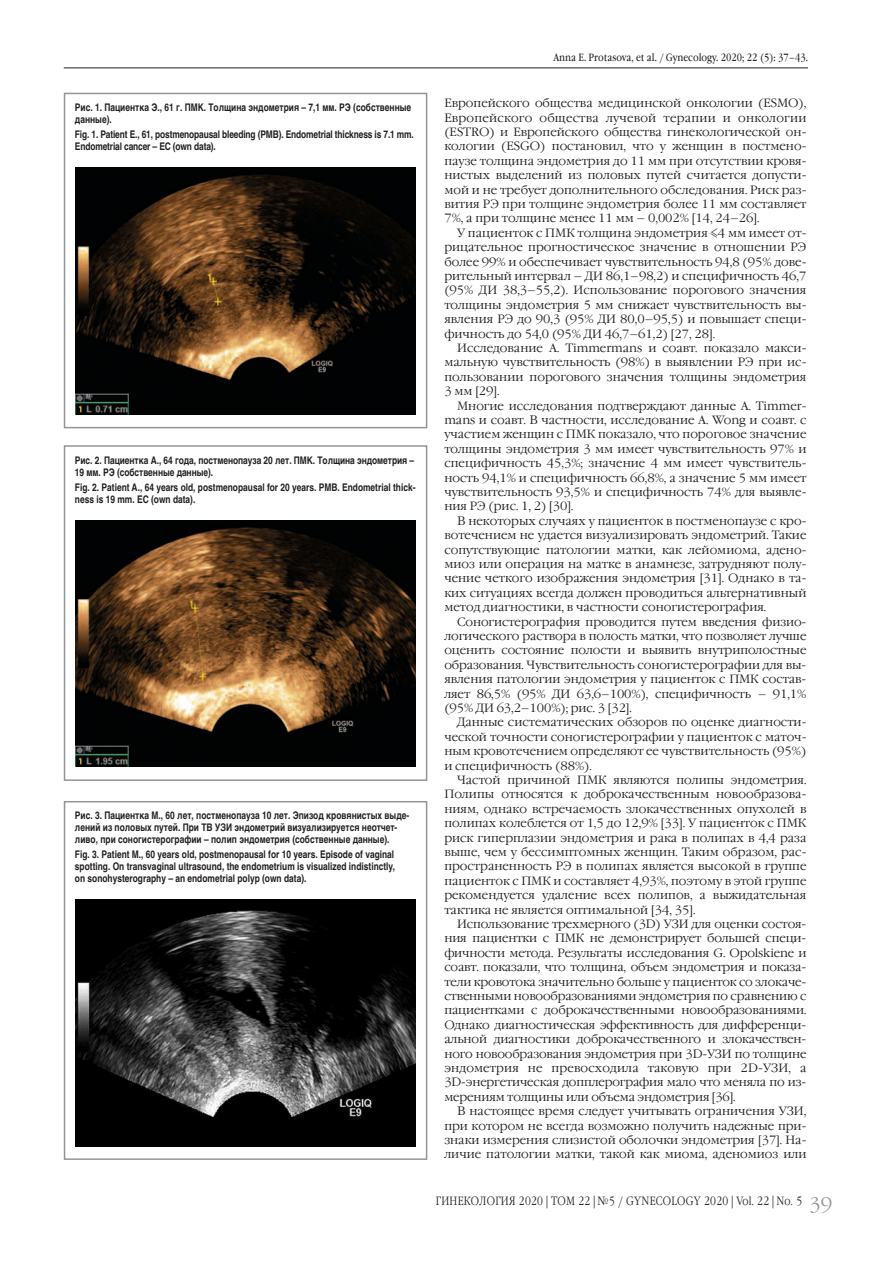
<style>
.page{position:relative;width:893px;height:1263px;background:#fff}
.page>*{position:absolute;margin:0;border:0;box-sizing:border-box;transform-origin:0 0}
.t1{font:300 12px/14.4px "Garamond C";color:#231f20;text-align:justify}
.t2{font:300 12px "Garamond Narrow C";letter-spacing:.025em;color:#231f20}
.t3{font:700 10.5px/12px "Helvetica";color:#231f20;scale:.8 1}
.t4{font:10.5px "Garamond Book Narrow C";color:#231f20}
.s1{font-size:19.5px;color:#939598}
</style>
<div class="page">
<hr style="left:64px;top:68px;width:744px;height:1px;background:#231f20">
<div style="left:64px;top:93px;width:363px;height:335px;border:2px solid #939598"></div>
<img style="left:76px;top:168px;width:340px;height:247px">
<div style="left:64px;top:445px;width:363px;height:336px;border:2px solid #939598"></div>
<img style="left:76px;top:520px;width:340px;height:247px">
<div style="left:64px;top:801px;width:363px;height:359px;border:2px solid #939598"></div>
<img style="left:76px;top:899px;width:340px;height:247px">
<p class="t3" style="left:75px;top:102px;width:422px">Рис. 1. Пациентка Э., 61 г. ПМК. Толщина эндометрия – 7,1 мм. РЭ (собственные данные).</p>
<p class="t3" style="left:75px;top:129px;width:425px">Fig. 1. Patient E., 61, postmenopausal bleeding (PMB). Endometrial thickness is 7.1 mm.<br>Endometrial cancer – EC (own data).</p>
<p class="t3" style="left:75px;top:454px;width:426px">Рис. 2. Пациентка А., 64 года, постменопауза 20 лет. ПМК. Толщина эндометрия –<br>19 мм. РЭ (собственные данные).</p>
<p class="t3" style="left:75px;top:481px;width:427px">Fig. 2. Patient A., 64 years old, postmenopausal for 20 years. PMB. Endometrial thick&shy;ness is 19 mm. EC (own data).</p>
<p class="t3" style="left:75px;top:810px;width:419px">Рис. 3. Пациентка М., 60 лет, постменопауза 10 лет. Эпизод кровянистых выде&shy;лений из половых путей. При ТВ УЗИ эндометрий визуализируется неотчет&shy;ливо, при соногистерографии – полип эндометрия (собственные данные).</p>
<p class="t3" style="left:75px;top:849px;width:402px;text-align:justify">Fig. 3. Patient M., 60 years old, postmenopausal for 10 years. Episode of vaginal spotting. On transvaginal ultrasound, the endometrium is visualized indistinctly, on sonohysterography – an endometrial polyp (own data).</p>
<p class="t4" style="left:553px;top:51px;width:256px">Anna E. Protasova, et al. / Gynecology. 2020; 22 (5): 37–43.</p>
<p class="t1" style="left:444px;top:96px;width:364px">Европейского общества медицинской онкологии (ESMO), Европейского общества лучевой терапии и онкологии (ESTRO) и Европейского общества гинекологической он&shy;кологии (ESGO) постановил, что у женщин в постмено&shy;паузе толщина эндометрия до 11 мм при отсутствии кровя&shy;нистых выделений из половых путей считается допусти&shy;мой и не требует дополнительного обследования. Риск раз&shy;вития РЭ при толщине эндометрия более 11 мм составляет 7%, а при толщине менее 11 мм – 0,002% [14, 24–26].</p>
<p class="t1" style="left:444px;top:225px;width:364px;text-indent:13px">У пациенток с ПМК толщина эндометрия ≤4 мм имеет от&shy;рицательное прогностическое значение в отношении РЭ более 99% и обеспечивает чувствительность 94,8 (95% дове&shy;рительный интервал – ДИ 86,1–98,2) и специфичность 46,7 (95% ДИ 38,3–55,2). Использование порогового значения толщины эндометрия 5 мм снижает чувствительность вы&shy;явления РЭ до 90,3 (95% ДИ 80,0–95,5) и повышает специ&shy;фичность до 54,0 (95% ДИ 46,7–61,2) [27, 28].</p>
<p class="t1" style="left:444px;top:341px;width:364px;text-indent:13px">Исследование A. Timmermans и соавт. показало макси&shy;мальную чувствительность (98%) в выявлении РЭ при ис&shy;пользовании порогового значения толщины эндометрия 3 мм [29].</p>
<p class="t1" style="left:444px;top:398px;width:364px;text-indent:13px">Многие исследования подтверждают данные A. Timmer&shy;mans и соавт. В частности, исследование A. Wong и соавт. с участием женщин с ПМК показало, что пороговое значение толщины эндометрия 3 мм имеет чувствительность 97% и специфичность 45,3%; значение 4 мм имеет чувствитель&shy;ность 94,1% и специфичность 66,8%, а значение 5 мм имеет чувствительность 93,5% и специфичность 74% для выявле&shy;ния РЭ (рис. 1, 2) [30].</p>
<p class="t1" style="left:444px;top:513px;width:364px;text-indent:13px">В некоторых случаях у пациенток в постменопаузе с кро&shy;вотечением не удается визуализировать эндометрий. Такие сопутствующие патологии матки, как лейомиома, адено&shy;миоз или операция на матке в анамнезе, затрудняют полу&shy;чение четкого изображения эндометрия [31]. Однако в та&shy;ких ситуациях всегда должен проводиться альтернативный метод диагностики, в частности соногистерография.</p>
<p class="t1" style="left:444px;top:614px;width:364px;text-indent:13px">Соногистерография проводится путем введения физио&shy;логического раствора в полость матки, что позволяет лучше оценить состояние полости и выявить внутриполостные образования. Чувствительность соногистерографии для вы&shy;явления патологии эндометрия у пациенток с ПМК состав&shy;ляет 86,5% (95% ДИ 63,6–100%), специфичность – 91,1% (95% ДИ 63,2–100%); рис. 3 [32].</p>
<p class="t1" style="left:444px;top:715px;width:364px;text-indent:13px">Данные систематических обзоров по оценке диагности&shy;ческой точности соногистерографии у пациенток с маточ&shy;ным кровотечением определяют ее чувствительность (95%) и специфичность (88%).</p>
<p class="t1" style="left:444px;top:773px;width:364px;text-indent:13px">Частой причиной ПМК являются полипы эндометрия.<br>Полипы относятся к доброкачественным новообразова&shy;ниям, однако встречаемость злокачественных опухолей в полипах колеблется от 1,5 до 12,9% [33]. У пациенток с ПМК риск гиперплазии эндометрия и рака в полипах в 4,4 раза выше, чем у бессимптомных женщин. Таким образом, рас&shy;пространенность РЭ в полипах является высокой в группе пациенток с ПМК и составляет 4,93%, поэтому в этой группе рекомендуется удаление всех полипов, а выжидательная тактика не является оптимальной [34, 35].</p>
<p class="t1" style="left:444px;top:917px;width:364px;text-indent:13px">Использование трехмерного (3D) УЗИ для оценки состоя&shy;ния пациентки с ПМК не демонстрирует большей специ&shy;фичности метода. Результаты исследования G. Opolskiene и соавт. показали, что толщина, объем эндометрия и показа&shy;тели кровотока значительно больше у пациенток со злокаче&shy;ственными новообразованиями эндометрия по сравнению с пациентками с доброкачественными новообразованиями.<br>Однако диагностическая эффективность для дифференци&shy;альной диагностики доброкачественного и злокачествен&shy;ного новообразования эндометрия при 3D-УЗИ по толщине эндометрия не превосходила таковую при 2D-УЗИ, а 3D-энергетическая допплерография мало что меняла по из&shy;мерениям толщины или объема эндометрия [36].</p>
<p class="t1" style="left:444px;top:1104px;width:364px;text-indent:13px">В настоящее время следует учитывать ограничения УЗИ, при котором не всегда возможно получить надежные при&shy;знаки измерения слизистой оболочки эндометрия [37]. На&shy;личие патологии матки, такой как миома, аденомиоз или</p>
<p class="t2" style="left:436px;top:1194px;width:398px">ГИНЕКОЛОГИЯ 2020 | ТОМ 22 | №5 / GYNECOLOGY 2020 | Vol. 22 | No. 5 <span class="s1">39</span></p>
</div>
